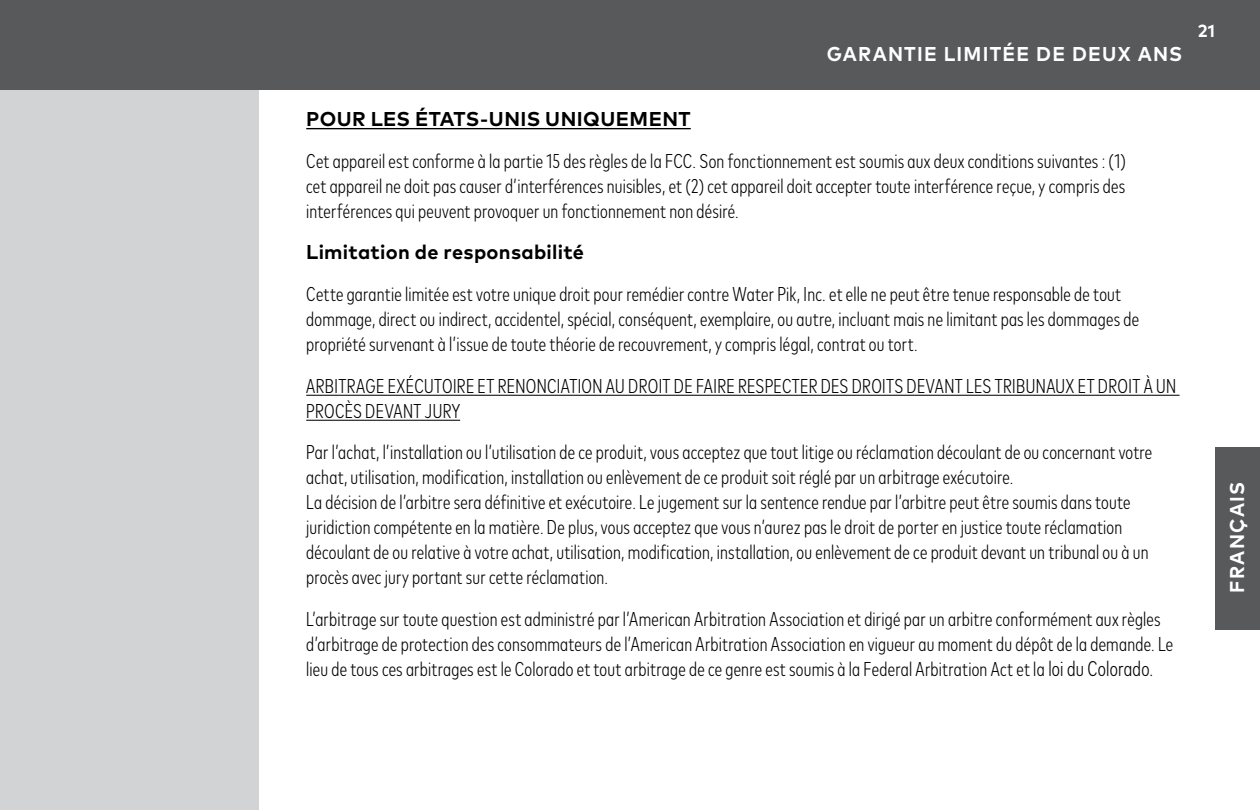
<style>
.page{position:relative;width:1260px;height:810px;background:#fff}
.page>*{position:absolute;margin:0;border:0;box-sizing:border-box;transform-origin:0 0}
.t1{font:300 condensed 20px/25px "Mark Pro";letter-spacing:.01em;color:#000}
.t2{font:700 20px "Mark Pro";letter-spacing:.015em;color:#000}
.t3{font:700 20px "Mark Pro";letter-spacing:.065em;color:#fff;scale:.96 1}
.t4{font:700 17.5px "Mark Pro";color:#fff}
.t5{font:300 condensed 17.5px "Mark Pro";color:#fff}
.s1{font-size:21.25px}
</style>
<div class="page">
<div style="left:0;top:0;width:259px;height:810px;background:#d1d3d4"></div>
<div style="left:0;top:0;width:1260px;height:90px;background:#58595b"></div>
<div style="left:1215px;top:447px;width:45px;height:183px;background:#58595b"></div>
<hr style="left:306px;top:128px;width:385px;height:1px;background:#000">
<hr style="left:306px;top:395px;width:874px;height:1px;background:#000">
<hr style="left:306px;top:420px;width:154px;height:1px;background:#000">
<p class="t3" style="left:827px;top:39px;width:372px">GARANTIE LIMITÉE DE DEUX ANS</p>
<p class="t4" style="left:1198px;top:17px;width:19px">21</p>
<p class="t5" style="left:1203px;top:18px;width:8px">2</p>
<p class="t2" style="left:306px;top:104px;width:386px">POUR LES ÉTATS-UNIS UNIQUEMENT</p>
<p class="t1" style="left:306px;top:147px;width:821px;text-align:justify">Cet appareil est conforme à la partie 15 des règles de la FCC. Son fonctionnement est soumis aux deux conditions suivantes : (1) cet appareil ne doit pas causer d’interférences nuisibles, et (2) cet appareil doit accepter toute interférence reçue, y compris des interférences qui peuvent provoquer un fonctionnement non désiré.</p>
<p class="t2" style="left:306px;top:237px;width:279px">Limitation de responsabilité</p>
<p class="t1" style="left:306px;top:280px;width:834px">Cette garantie limitée est votre unique droit pour remédier contre Water Pik, Inc. et elle ne peut être tenue responsable de tout dommage, direct ou indirect, accidentel, spécial, conséquent, exemplaire, ou autre, incluant mais ne limitant pas les dommages de propriété survenant à l’issue de toute théorie de recouvrement, y compris légal, contrat ou tort.</p>
<p class="t1" style="left:306px;top:372px;width:872px">ARBITRAGE EXÉCUTOIRE ET RENONCIATION AU DROIT DE FAIRE RESPECTER DES DROITS DEVANT LES TRIBUNAUX ET DROIT À UN<br>PROCÈS DEVANT JURY</p>
<p class="t1" style="left:306px;top:439px;width:848px">Par l’achat, l’installation ou l’utilisation de ce produit, vous acceptez que tout litige ou réclamation découlant de ou concernant votre achat, utilisation, modification, installation ou enlèvement de ce produit soit réglé par un arbitrage exécutoire.<br>La décision de l’arbitre sera définitive et exécutoire. Le jugement sur la sentence rendue par l’arbitre peut être soumis dans toute juridiction compétente en la matière. De plus, vous acceptez que vous n’aurez pas le droit de porter en justice toute réclamation découlant de ou relative à votre achat, utilisation, modification, installation, ou enlèvement de ce produit devant un tribunal ou à un procès avec jury portant sur cette réclamation.</p>
<p class="t1" style="left:306px;top:605px;width:869px">L’arbitrage sur toute question est administré par l’American Arbitration Association et dirigé par un arbitre conformément aux règles d’arbitrage de protection des consommateurs de l’American Arbitration Association en vigueur au moment du dépôt de la demande. Le lieu de tous ces arbitrages est le Colorado et tout arbitrage de ce genre est soumis à la Federal Arbitration Act et la <span class="s1">loi du Colorado.</span></p>
<p class="t3" style="left:1222px;top:593px;width:117px;rotate:-90deg">FRANÇAIS</p>
</div>
